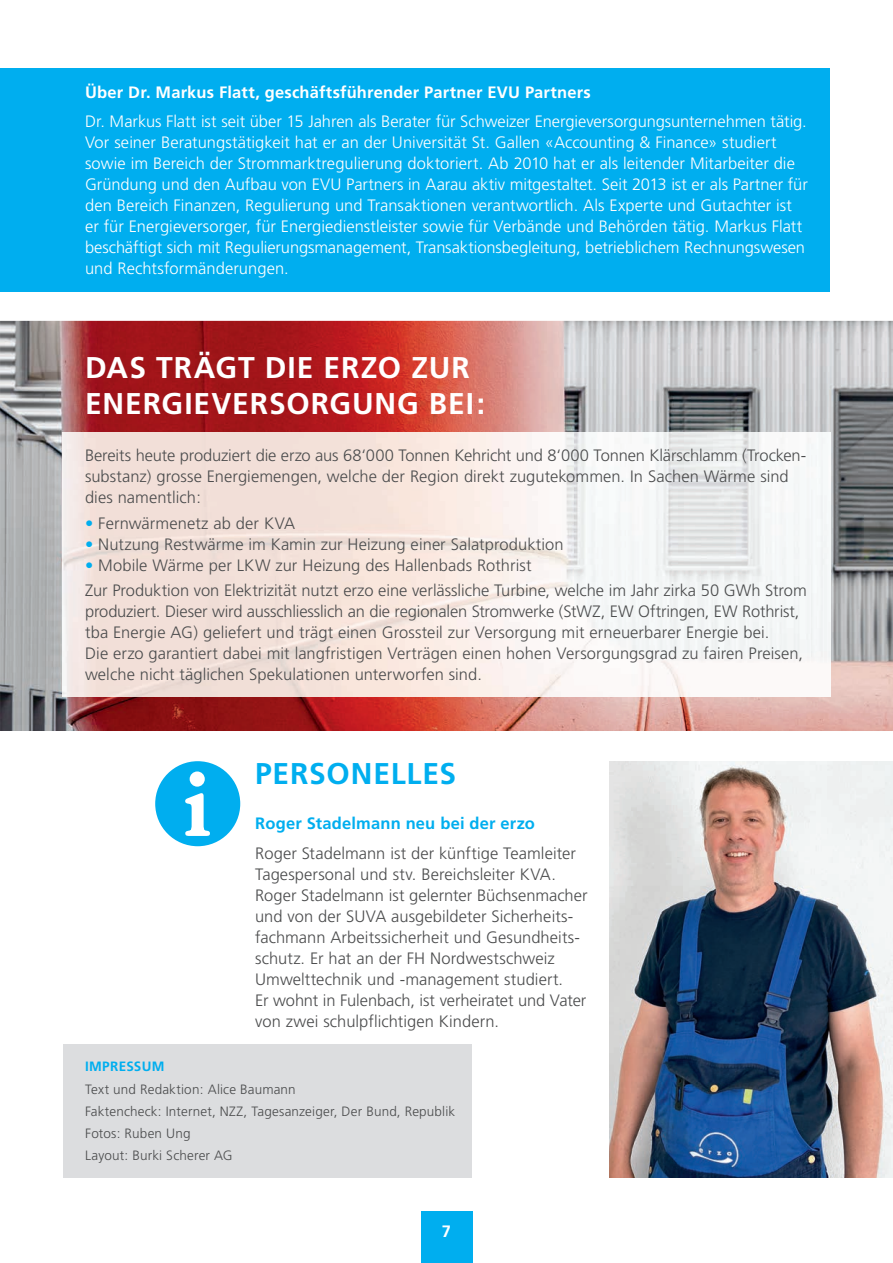
<style>
.page{position:relative;width:893px;height:1263px;background:#fff}
.page>*{position:absolute;margin:0;border:0;box-sizing:border-box;transform-origin:0 0}
.t1{font:700 30px/36px "Frutiger CE";letter-spacing:.03em;color:#fff}
.t2{font:700 30px "Frutiger CE";letter-spacing:.03em;color:#00aeef}
.t3{font:300 16.5px/21px "Frutiger CE";color:#4b4c4d}
.t4{font:300 16.5px/21px "Frutiger CE";color:#fff}
.t5{font:700 16.5px "Frutiger CE";letter-spacing:.01em;color:#fff}
.t6{font:700 16.5px "Frutiger CE";letter-spacing:.01em;color:#00aeef}
.t7{font:300 13.5px/22.2px "Frutiger CE";letter-spacing:.01em;color:#4b4c4d}
.t8{font:700 13.5px "Frutiger CE";letter-spacing:.025em;color:#00aeef}
.s1{color:#00aeef}
</style>
<div class="page">
<div style="left:64px;top:1044px;width:408px;height:134px;background:#dcdddf"></div>
<img style="left:0;top:321px;width:893px;height:410px">
<div style="left:421px;top:1212px;width:51px;height:51px;background:#00aeef"></div>
<div style="left:0;top:68px;width:829px;height:223px;background:#00aeef"></div>
<img style="left:63px;top:433px;width:768px;height:264px">
<img style="left:610px;top:761px;width:283px;height:417px">
<div style="left:155px;top:761px;width:85px;height:85px;background:#00aeef;border-radius:50%"></div>
<svg style="left:185px;top:771px;width:25px;height:65px"></svg>
<p class="t5" style="left:85px;top:82px;width:507px">Über Dr. Markus Flatt, geschäftsführender Partner EVU Partners</p>
<p class="t4" style="left:85px;top:111px;width:724px">Dr. Markus Flatt ist seit über 15 Jahren als Berater für Schweizer Energieversorgungsunternehmen tätig.<br>Vor seiner Beratungstätigkeit hat er an der Universität St. Gallen «Accounting &amp; Finance» studiert sowie im Bereich der Strommarktregulierung doktoriert. Ab 2010 hat er als leitender Mitarbeiter die Gründung und den Aufbau von EVU Partners in Aarau aktiv mitgestaltet. Seit 2013 ist er als Partner für den Bereich Finanzen, Regulierung und Transaktionen verantwortlich. Als Experte und Gutachter ist er für Energieversorger, für Energiedienstleister sowie für Verbände und Behörden tätig. Markus Flatt beschäftigt sich mit Regulierungsmanagement, Transaktionsbegleitung, betrieblichem Rechnungswesen und Rechtsformänderungen.</p>
<h1 class="t1" style="left:85px;top:349px;width:401px">DAS TRÄGT DIE ERZO ZUR<br>ENERGIEVERSORGUNG BEI:</h1>
<p class="t3" style="left:85px;top:445px;width:723px">Bereits heute produziert die erzo aus 68‘000 Tonnen Kehricht und 8‘000 Tonnen Klärschlamm (Trocken&shy;substanz) grosse Energiemengen, welche der Region direkt zugutekommen. In Sachen Wärme sind dies namentlich:</p>
<p class="t3" style="left:85px;top:512px;width:212px"><span class="s1">•</span> Fernwärmenetz ab der KVA</p>
<p class="t3" style="left:85px;top:533px;width:480px"><span class="s1">•</span> Nutzung Restwärme im Kamin zur Heizung einer Salatproduktion</p>
<p class="t3" style="left:85px;top:552px;width:723px;line-height:25.2px"><span class="s1">•</span> Mobile Wärme per LKW zur Heizung des Hallenbads Rothrist<br>Zur Produktion von Elektrizität nutzt erzo eine verlässliche Turbine, welche im Jahr zirka 50 GWh Strom</p>
<p class="t3" style="left:85px;top:600px;width:719px">produziert. Dieser wird ausschliesslich an die regionalen Stromwerke (StWZ, EW Oftringen, EW Rothrist, tba Energie AG) geliefert und trägt einen Grossteil zur Versorgung mit erneuerbarer Energie bei.<br>Die erzo garantiert dabei mit langfristigen Verträgen einen hohen Versorgungsgrad zu fairen Preisen, welche nicht täglichen Spekulationen unterworfen sind.</p>
<h1 class="t2" style="left:255px;top:756px;width:203px">PERSONELLES</h1>
<p class="t6" style="left:255px;top:814px;width:281px">Roger Stadelmann neu bei der erzo</p>
<p class="t3" style="left:255px;top:842px;width:334px">Roger Stadelmann ist der künftige Teamleiter Tagespersonal und stv. Bereichsleiter KVA.<br>Roger Stadelmann ist gelernter Büchsenmacher und von der SUVA ausgebildeter Sicherheits&shy;fachmann Arbeitssicherheit und Gesundheits&shy;schutz. Er hat an der FH Nordwestschweiz Umwelttechnik und -management studiert.<br>Er wohnt in Fulenbach, ist verheiratet und Vater von zwei schulpflichtigen Kindern.</p>
<p class="t8" style="left:85px;top:1058px;width:81px">IMPRESSUM</p>
<p class="t7" style="left:85px;top:1077px;width:372px">Text und Redaktion: Alice Baumann<br>Faktencheck: Internet, NZZ, Tagesanzeiger, Der Bund, Republik Fotos: Ruben Ung<br>Layout: Burki Scherer AG</p>
<p class="t5" style="left:442px;top:1222px;width:11px">7</p>
</div>
